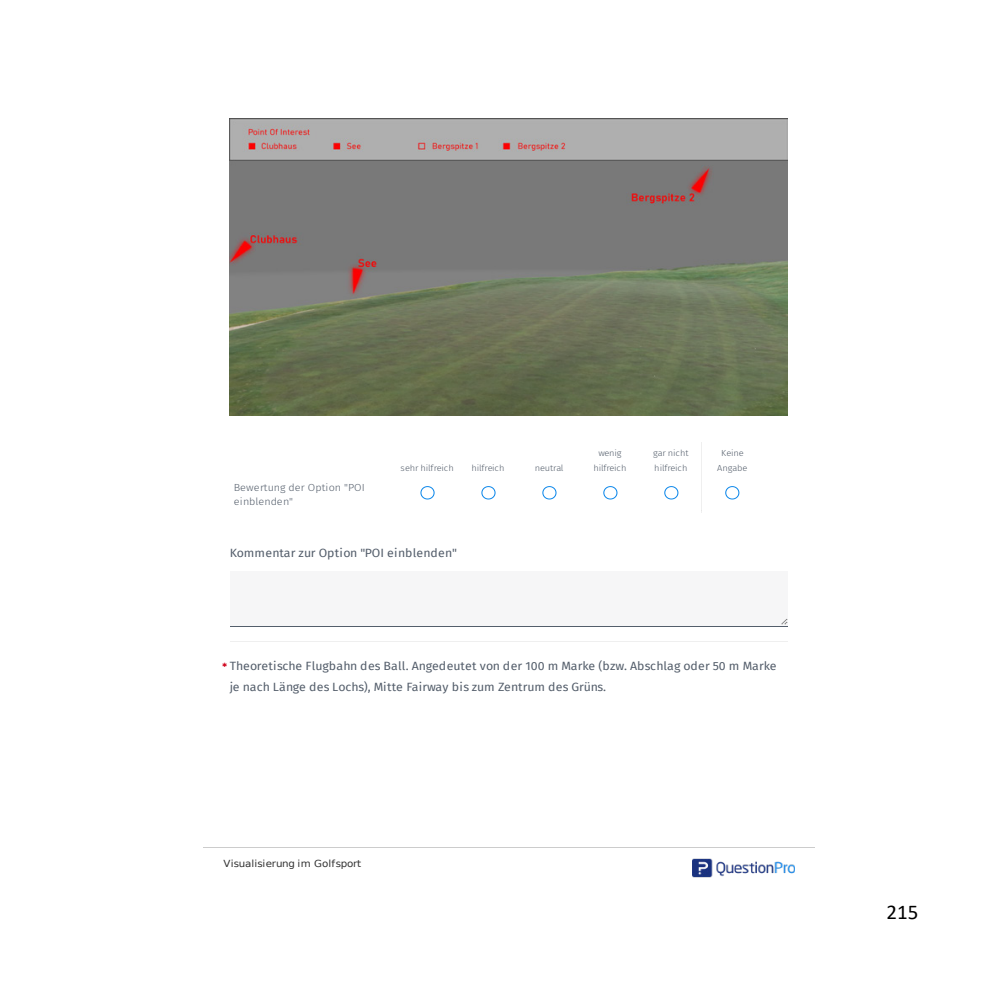
<style>
.page{position:relative;width:993px;height:993px;background:#fff}
.page>*{position:absolute;margin:0;border:0;box-sizing:border-box;transform-origin:0 0}
.t1{font:21px "Calibri";color:#000}
.t2{font:11.72px/20.5px "Fira Sans";letter-spacing:.01em;color:#545e6b;scale:1.06 1}
.t3{font:300 10.15px/14.5px "Fira Sans";letter-spacing:.01em;color:#545e6b;scale:1.06 1}
.t4{font:9.8px "DejaVu Sans";letter-spacing:-.01em;color:#333;scale:1.06 1}
.t5{font:300 8.75px/14.5px "Fira Sans";letter-spacing:-.02em;color:#545e6b;text-align:center;scale:1.06 1}
.t6{font:300 8.75px/14.5px "Fira Sans";color:#545e6b;text-align:center;scale:1.06 1}
.t7{font:5.77px "DejaVu Sans";color:#d0021b;scale:1.06 1}
</style>
<div class="page">
<hr style="left:203px;top:847px;width:611px;height:1px;background:#ccc">
<img style="left:692px;top:858px;width:102px;height:19px">
<img style="left:230px;top:118px;width:557px;height:297px">
<hr style="left:701px;top:479px;width:1px;height:31px;background:#efefef">
<hr style="left:701px;top:442px;width:1px;height:37px;background:#efefef">
<hr style="left:230px;top:625px;width:557px;height:1px;background:#545e6b">
<svg style="left:420px;top:486px;width:14px;height:13px"></svg>
<svg style="left:481px;top:486px;width:14px;height:13px"></svg>
<svg style="left:542px;top:486px;width:14px;height:13px"></svg>
<svg style="left:603px;top:486px;width:14px;height:13px"></svg>
<svg style="left:664px;top:486px;width:14px;height:13px"></svg>
<svg style="left:725px;top:486px;width:14px;height:13px"></svg>
<div style="left:230px;top:570px;width:557px;height:55px;background:#f6f6f7"></div>
<svg style="left:781px;top:619px;width:7px;height:6px"></svg>
<p class="t3" style="left:234px;top:479px;width:125px">Bewertung der Option "POI einblenden"</p>
<p class="t5" style="left:400px;top:460px;width:52px">sehr hilfreich</p>
<p class="t5" style="left:471px;top:460px;width:33px">hilfreich</p>
<p class="t5" style="left:534px;top:460px;width:29px">neutral</p>
<p class="t2" style="left:230px;top:542px;width:215px">Kommentar zur Option "POI einblenden"</p>
<p class="t5" style="left:593px;top:446px;width:33px">wenig hilfreich</p>
<p class="t5" style="left:653px;top:446px;width:35px;text-align:left">gar nicht hilfreich</p>
<p class="t6" style="left:717px;top:446px;width:30px">Keine<br>Angabe</p>
<p class="t2" style="left:230px;top:655px;width:517px">Theoretische Flugbahn des Ball. Angedeutet von der 100 m Marke (bzw. Abschlag oder 50 m Marke je nach Länge des Lochs), Mitte Fairway bis zum Zentrum des Grüns.</p>
<p class="t7" style="left:222px;top:660px;width:6px">✱</p>
<p class="t4" style="left:223px;top:854px;width:131px">Visualisierung im Golfsport</p>
<h1 class="t1" style="left:886px;top:896px;width:33px">215</h1>
</div>
